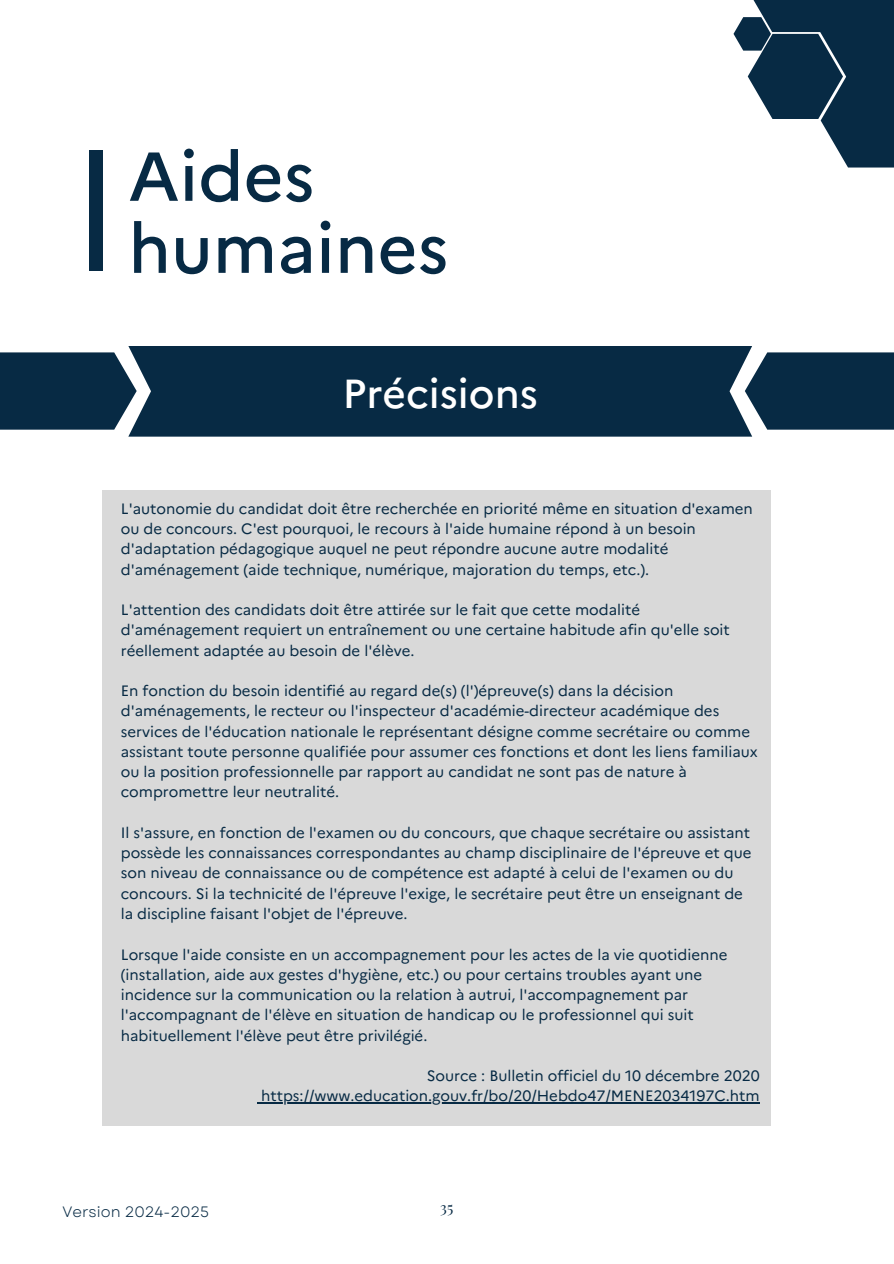
<style>
.page{position:relative;width:894px;height:1264px;background:#fff}
.page>*{position:absolute;margin:0;border:0;box-sizing:border-box;transform-origin:0 0}
.t1{font:500 69px/72px "Marianne";color:#072a44}
.t2{font:500 40.5px "Marianne";color:#fff}
.t3{font:15px/20.2px "Marianne";color:#072a44}
.t4{font:15px "Garet";color:#072a44}
.t5{font:15px "Playfair Display";color:#072a44}
</style>
<div class="page">
<div style="left:128px;top:346px;width:624px;height:90px;background:#072a44"></div>
<div style="left:89px;top:150px;width:14px;height:121px;background:#072a44"></div>
<div style="left:801px;top:0;width:92px;height:113px;background:#072a44"></div>
<svg style="left:733px;top:17px;width:160px;height:150px"></svg>
<div style="left:744px;top:0;width:114px;height:32px;background:#072a44"></div>
<div style="left:744px;top:352px;width:149px;height:77px;background:#072a44"></div>
<div style="left:0;top:352px;width:136px;height:77px;background:#072a44"></div>
<div style="left:103px;top:490px;width:667px;height:635px;background:#d9d9d9"></div>
<hr style="left:261px;top:1102px;width:498px;height:1px;background:#072a44">
<h2 class="t1" style="left:128px;top:135px;width:322px">Aides humaines</h2>
<h1 class="t2" style="left:342px;top:362px;width:197px">Précisions</h1>
<p class="t3" style="left:121px;top:497px;width:633px">L'autonomie du candidat doit être recherchée en priorité même en situation d'examen ou de concours. C'est pourquoi, le recours à l'aide humaine répond à un besoin d'adaptation pédagogique auquel ne peut répondre aucune autre modalité d'aménagement (aide technique, numérique, majoration du temps, etc.).</p>
<p class="t3" style="left:121px;top:598px;width:610px">L'attention des candidats doit être attirée sur le fait que cette modalité d'aménagement requiert un entraînement ou une certaine habitude afin qu'elle soit réellement adaptée au besoin de l'élève.</p>
<p class="t3" style="left:121px;top:679px;width:638px">En fonction du besoin identifié au regard de(s) (l')épreuve(s) dans la décision d'aménagements, le recteur ou l'inspecteur d'académie-directeur académique des services de l'éducation nationale le représentant désigne comme secrétaire ou comme assistant toute personne qualifiée pour assumer ces fonctions et dont les liens familiaux ou la position professionnelle par rapport au candidat ne sont pas de nature à compromettre leur neutralité.</p>
<p class="t3" style="left:121px;top:821px;width:632px">Il s'assure, en fonction de l'examen ou du concours, que chaque secrétaire ou assistant possède les connaissances correspondantes au champ disciplinaire de l'épreuve et que son niveau de connaissance ou de compétence est adapté à celui de l'examen ou du concours. Si la technicité de l'épreuve l'exige, le secrétaire peut être un enseignant de la discipline faisant l'objet de l'épreuve.</p>
<p class="t3" style="left:121px;top:942px;width:608px">Lorsque l'aide consiste en un accompagnement pour les actes de la vie quotidienne (installation, aide aux gestes d'hygiène, etc.) ou pour certains troubles ayant une incidence sur la communication ou la relation à autrui, l'accompagnement par l'accompagnant de l'élève en situation de handicap ou le professionnel qui suit habituellement l'élève peut être privilégié.</p>
<p class="t3" style="left:426px;top:1064px;width:334px">Source : Bulletin officiel du 10 décembre 2020</p>
<p class="t3" style="left:261px;top:1084px;width:500px">https://www.education.gouv.fr/bo/20/Hebdo47/MENE2034197C.htm</p>
<p class="t4" style="left:62px;top:1200px;width:148px">Version 2024-2025</p>
<p class="t5" style="left:440px;top:1196px;width:14px">35</p>
</div>
